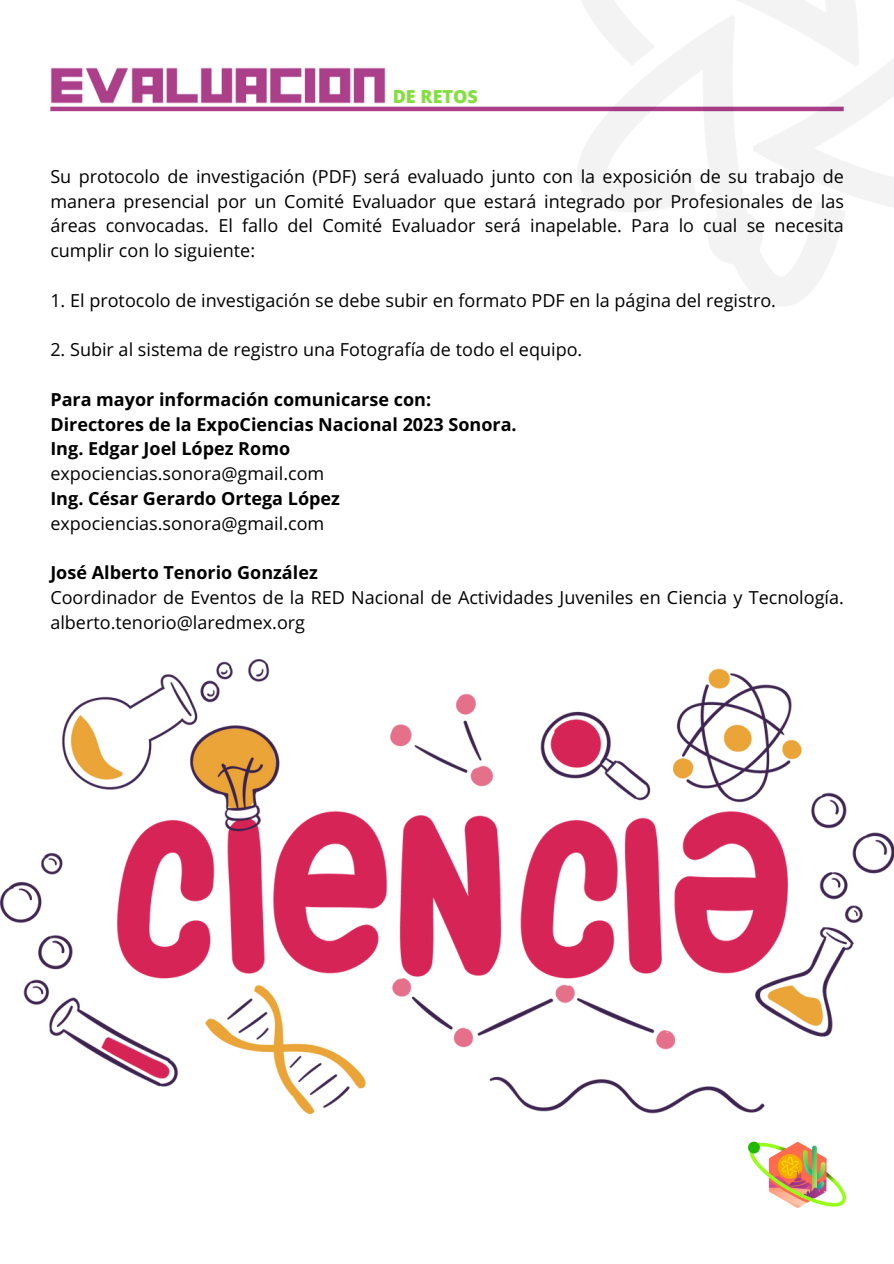
<style>
.page{position:relative;width:894px;height:1264px;background:#fff}
.page>*{position:absolute;margin:0;border:0;box-sizing:border-box;transform-origin:0 0}
.t1{font:18px/24.8px "Open Sans Hebrew";color:#000;text-align:justify}
.t2{font:700 18px "Open Sans Hebrew";color:#000}
.t3{font:800 18px "Open Sans";color:#82e03e}
</style>
<div class="page">
<img style="left:50px;top:68px;width:174px;height:35px">
<hr style="left:50px;top:107px;width:793px;height:4px;background:#ab3f89">
<img style="left:748px;top:1141px;width:97px;height:67px">
<img style="left:224px;top:0;width:669px;height:306px">
<img style="left:0;top:659px;width:893px;height:454px">
<p class="t3" style="left:392px;top:84px;width:87px">DE RETOS</p>
<p class="t1" style="left:50px;top:163px;width:794px">Su protocolo de investigación (PDF) será evaluado junto con la exposición de su trabajo de manera presencial por un Comité Evaluador que estará integrado por Profesionales de las áreas convocadas. El fallo del Comité Evaluador será inapelable. Para lo cual se necesita cumplir con lo siguiente:</p>
<p class="t1" style="left:50px;top:287px;width:727px">1. El protocolo de investigación se debe subir en formato PDF en la página del registro.</p>
<p class="t1" style="left:50px;top:337px;width:533px">2. Subir al sistema de registro una Fotografía de todo el equipo.</p>
<p class="t2" style="left:50px;top:386px;width:382px">Para mayor información comunicarse con:</p>
<p class="t2" style="left:50px;top:411px;width:468px">Directores de la ExpoCiencias Nacional 2023 Sonora.</p>
<p class="t2" style="left:50px;top:436px;width:241px">Ing. Edgar Joel López Romo</p>
<p class="t1" style="left:50px;top:461px;width:275px">expociencias.sonora@gmail.com</p>
<p class="t2" style="left:50px;top:486px;width:291px">Ing. César Gerardo Ortega López</p>
<p class="t1" style="left:50px;top:510px;width:275px">expociencias.sonora@gmail.com</p>
<p class="t2" style="left:50px;top:560px;width:269px">José Alberto Tenorio González</p>
<p class="t1" style="left:50px;top:584px;width:794px">Coordinador de Eventos de la RED Nacional de Actividades Juveniles en Ciencia y Tecnología. alberto.tenorio@laredmex.org</p>
</div>
